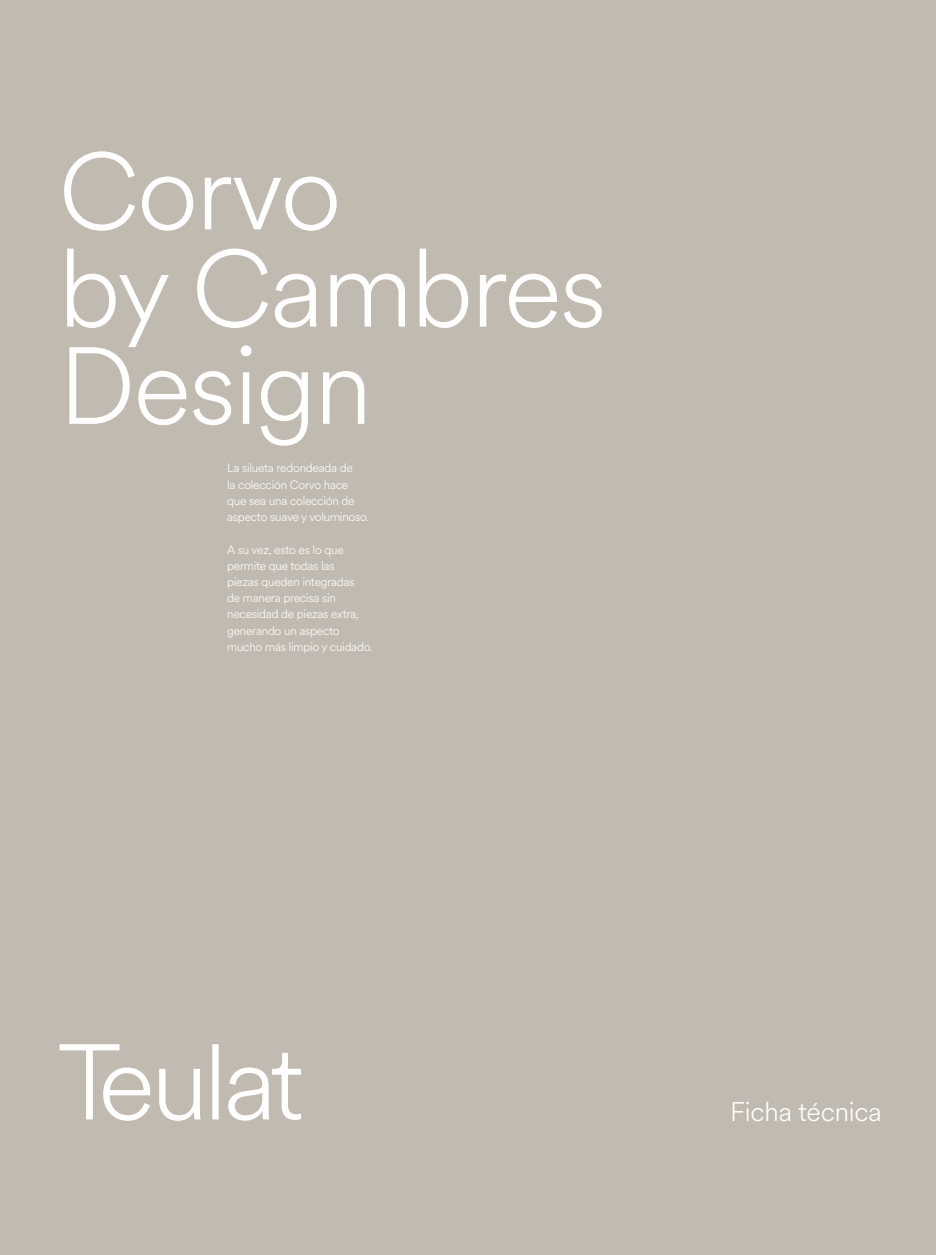
<style>
.page{position:relative;width:936px;height:1255px;background:#fff}
.page>*{position:absolute;margin:0;border:0;box-sizing:border-box;transform-origin:0 0}
.t1{font:300 108px/97.2px "Circular XX";letter-spacing:-.02em;color:#fff}
.t2{font:300 26.7px "Circular XX";letter-spacing:-.005em;color:#fff}
.Cotas_Eric_Horizontal{font:300 12px/16.2px "Circular XX";letter-spacing:-.02em;color:#fff}
</style>
<div class="page">
<div style="left:0;top:0;width:935px;height:1254px;background:#c1bab0"></div>
<svg style="left:60px;top:1044px;width:241px;height:76px"></svg>
<p class="t1" style="left:58px;top:138px;width:285px">Corvo</p>
<p class="t1" style="left:58px;top:236px;width:550px">by Cambres<br>Design</p>
<p class="Cotas_Eric_Horizontal" style="left:227px;top:459px;width:144px">La silueta redondeada de<br>la colección Corvo hace que sea una colección de aspecto suave y voluminoso.</p>
<p class="Cotas_Eric_Horizontal" style="left:227px;top:540px;width:147px">A su vez, esto es lo que permite que todas las<br>piezas queden integradas<br>de manera precisa sin necesidad de piezas extra, generando un aspecto mucho más limpio y cuidado.</p>
<p class="t2" style="left:730px;top:1093px;width:153px">Ficha técnica</p>
</div>
